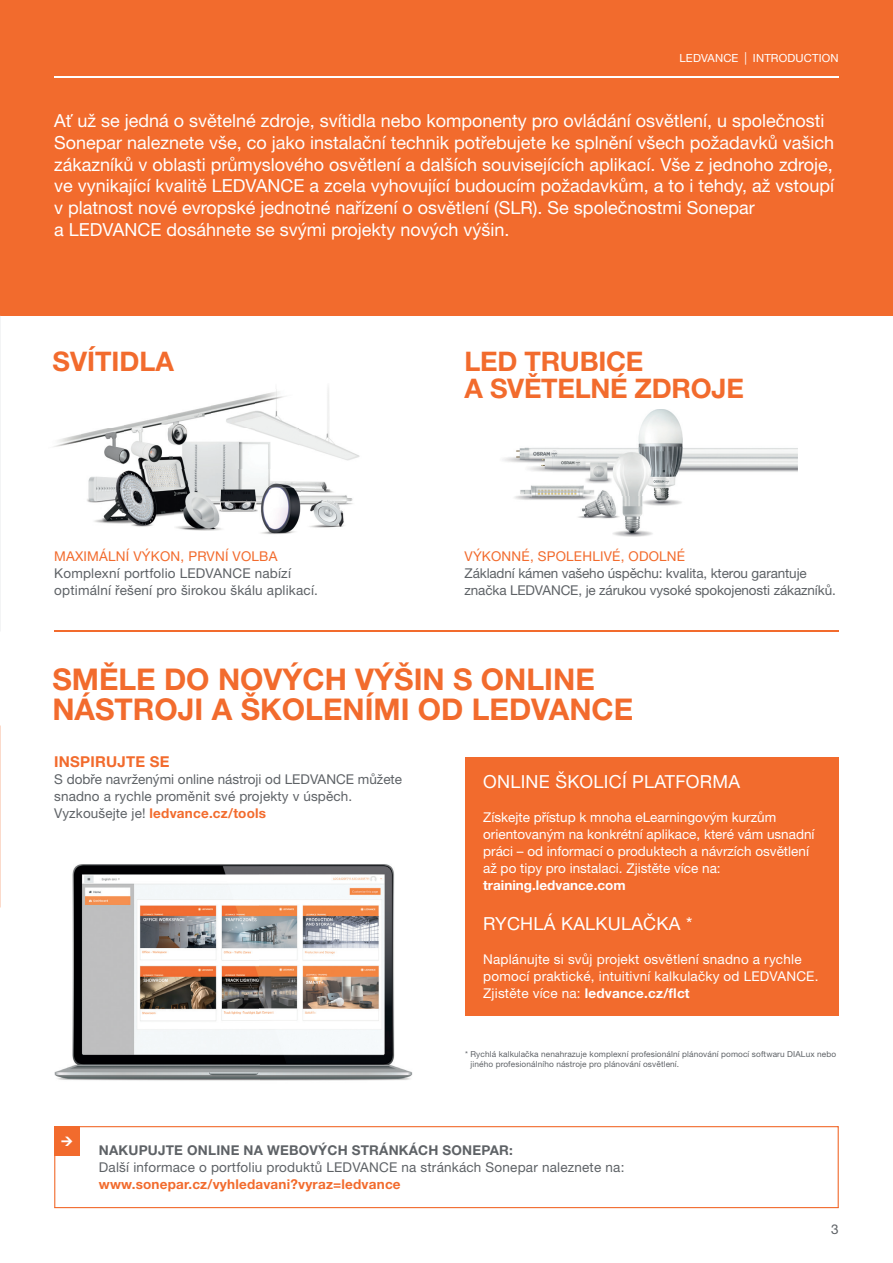
<style>
.page{position:relative;width:893px;height:1263px;background:#fff}
.page>*{position:absolute;margin:0;border:0;box-sizing:border-box;transform-origin:0 0}
.t1{font:700 30px/30px "Helvetica Neue LT Pro";color:#f26b2d}
.t2{font:700 27px/27px "Helvetica Neue LT Pro";letter-spacing:-.01em;color:#f26b2d}
.t3{font:18px/21.8px "Helvetica Neue LT Pro";color:#fff}
.t4{font:700 15px "Helvetica Neue LT Pro";letter-spacing:.015em;color:#f26b2d}
.t5{font:13.5px/17px "Helvetica Neue LT Pro";color:#fff}
.t6{font:13.5px/17px "Helvetica Neue LT Pro";letter-spacing:.01em;color:#5e6266}
.t7{font:13.5px/17px "Helvetica Neue LT Pro";letter-spacing:-.01em;color:#5e6266}
.t8{font:13.5px "Helvetica Neue LT Pro";letter-spacing:.015em;color:#f26b2d}
.t9{font:700 13.5px "Helvetica Neue LT Pro";letter-spacing:.015em;color:#5e6266}
.t10{font:700 13.5px "Helvetica Neue LT Pro";letter-spacing:.015em;color:#f26b2d}
.t11{font:700 13.5px "Helvetica Neue LT Pro";color:#fff}
.t12{font:11.25px "Helvetica Neue LT Pro";letter-spacing:.015em;color:#fff}
.t13{font:8.25px/9.8px "Helvetica Neue LT Pro";letter-spacing:.015em;color:#5e6266}
.s1{font-size:12.6px}
.s2{font-weight:700;color:#f26b2d}
.s3{font-weight:700}
</style>
<div class="page">
<div style="left:0;top:0;width:893px;height:316px;background:#f26b2d"></div>
<img style="left:0;top:316px;width:1px;height:315px">
<img style="left:502px;top:409px;width:295px;height:128px">
<img style="left:269px;top:387px;width:91px;height:101px">
<img style="left:88px;top:468px;width:181px;height:20px">
<img style="left:87px;top:488px;width:240px;height:46px">
<img style="left:54px;top:389px;width:245px;height:79px">
<img style="left:301px;top:489px;width:52px;height:45px">
<img style="left:54px;top:864px;width:359px;height:217px">
<div style="left:465px;top:757px;width:374px;height:259px;background:#f26b2d"></div>
<hr style="left:54px;top:630px;width:785px;height:1px;background:#f26b2d">
<svg style="left:54px;top:1126px;width:785px;height:82px"></svg>
<div style="left:54px;top:1126px;width:26px;height:30px;background:#f26b2d"></div>
<hr style="left:54px;top:76px;width:785px;height:2px;background:#fff">
<p class="t12" style="left:679px;top:52px;width:161px">LEDVANCE <span class="s1">|</span> INTRODUCTION</p>
<p class="t3" style="left:54px;top:110px;width:781px">Ať už se jedná o světelné zdroje, svítidla nebo komponenty pro ovládání osvětlení, u společnosti Sonepar naleznete vše, co jako instalační technik potřebujete ke splnění všech požadavků vašich zákazníků v oblasti průmyslového osvětlení a dalších souvisejících aplikací. Vše z jednoho zdroje, ve vynikající kvalitě LEDVANCE a zcela vyhovující budoucím požadavkům, a to i tehdy, až vstoupí v platnost nové evropské jednotné nařízení o osvětlení (SLR). Se společnostmi Sonepar<br>a LEDVANCE dosáhnete se svými projekty nových výšin.</p>
<h2 class="t2" style="left:53px;top:347px;width:123px">SVÍTIDLA</h2>
<h2 class="t2" style="left:465px;top:347px;width:281px">LED TRUBICE<br>A SVĚTELNÉ ZDROJE</h2>
<p class="t8" style="left:54px;top:548px;width:225px">MAXIMÁLNÍ VÝKON, PRVNÍ VOLBA</p>
<p class="t6" style="left:54px;top:565px;width:265px">Komplexní portfolio LEDVANCE nabízí optimální řešení pro širokou škálu aplikací.</p>
<p class="t8" style="left:465px;top:548px;width:222px">VÝKONNÉ, SPOLEHLIVÉ, ODOLNÉ</p>
<p class="t7" style="left:465px;top:565px;width:373px">Základní kámen vašeho úspěchu: kvalita, kterou garantuje značka LEDVANCE, je zárukou vysoké spokojenosti zákazníků.</p>
<h1 class="t1" style="left:52px;top:663px;width:582px">SMĚLE DO NOVÝCH VÝŠIN S ONLINE<br>NÁSTROJI A ŠKOLENÍMI OD LEDVANCE</h1>
<p class="t4" style="left:54px;top:753px;width:117px">INSPIRUJTE SE</p>
<p class="t6" style="left:54px;top:771px;width:349px">S dobře navrženými online nástroji od LEDVANCE můžete snadno a rychle proměnit své projekty v úspěch.<br>Vyzkoušejte je! <span class="s2">ledvance.cz/tools</span></p>
<p class="t3" style="left:483px;top:770px;width:258px">ONLINE ŠKOLICÍ PLATFORMA</p>
<p class="t5" style="left:483px;top:808px;width:333px">Získejte přístup k mnoha eLearningovým kurzům orientovaným na konkrétní aplikace, které vám usnadní práci – od informací o produktech a návrzích osvětlení až po tipy pro instalaci. Zjistěte více na:</p>
<p class="t11" style="left:483px;top:877px;width:144px">training.ledvance.com</p>
<p class="t3" style="left:483px;top:912px;width:211px">RYCHLÁ KALKULAČKA *</p>
<p class="t5" style="left:483px;top:950px;width:337px">Naplánujte si svůj projekt osvětlení snadno a rychle pomocí praktické, intuitivní kalkulačky od LEDVANCE.<br>Zjistěte více na: <span class="s3">ledvance.cz/flct</span></p>
<p class="t13" style="left:471px;top:1049px;width:367px;text-indent:-5px">* Rychlá kalkulačka nenahrazuje komplexní profesionální plánování pomocí softwaru DIALux nebo jiného profesionálního nástroje pro plánování osvětlení.</p>
<p class="t9" style="left:99px;top:1141px;width:415px">NAKUPUJTE ONLINE NA WEBOVÝCH STRÁNKÁCH SONEPAR:</p>
<p class="t6" style="left:99px;top:1158px;width:527px">Další informace o portfoliu produktů LEDVANCE na stránkách Sonepar naleznete na:</p>
<p class="t10" style="left:99px;top:1175px;width:303px">www.sonepar.cz/vyhledavani?vyraz=ledvance</p>
<p class="t6" style="left:831px;top:1221px;width:9px">3</p>
</div>
